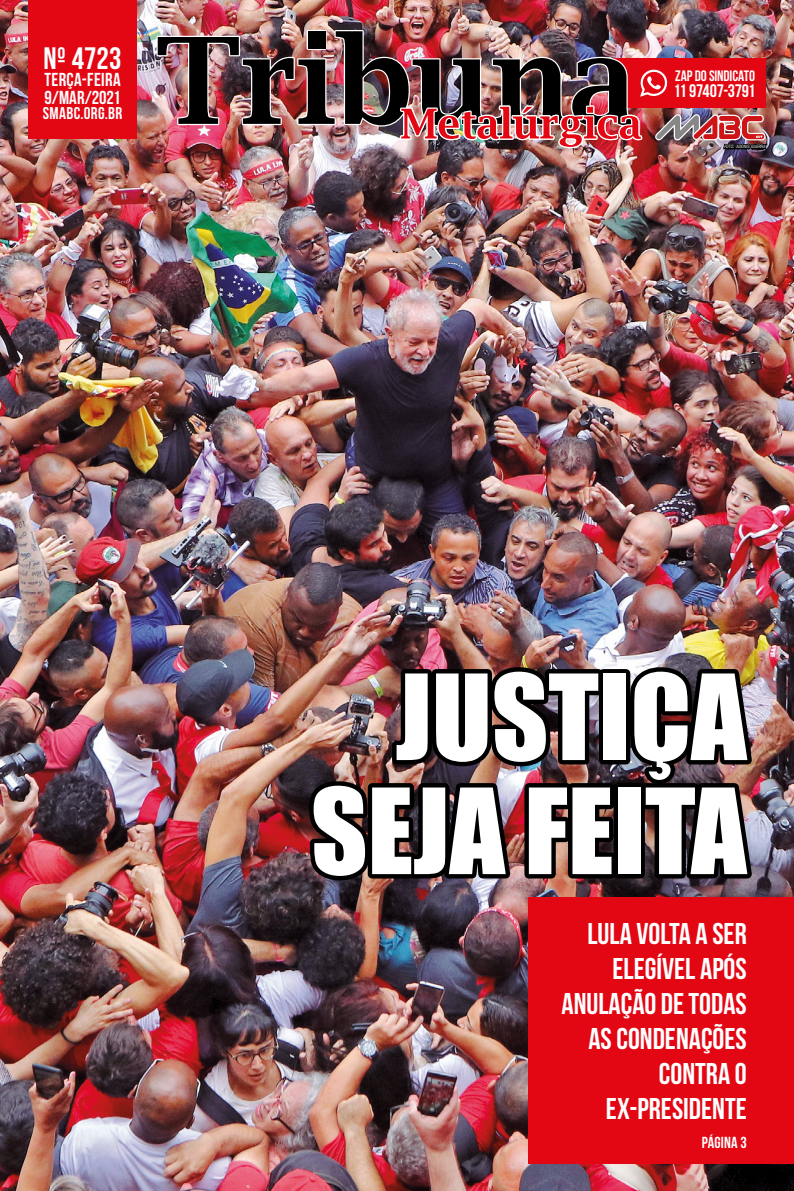
<style>
.page{position:relative;width:794px;height:1191px;background:#fff}
.page>*{position:absolute;margin:0;border:0;box-sizing:border-box;transform-origin:0 0}
.t1{font:109.5px/114px "Impact";color:#fff;text-align:right}
.t2{font:31px "Bebas Neue";letter-spacing:.01em;color:#fff}
.t3{font:30px/34.8px "Bebas Neue";color:#fff;text-align:right}
.t4{font:18.8px/18px "Bebas Neue";letter-spacing:.015em;color:#fff}
.t5{font:18.1px "Bebas Neue";letter-spacing:-.01em;color:#fff}
.t6{font:17px "Bebas Neue";letter-spacing:.02em;color:#fff}
.t7{font:16px "Bebas Neue";letter-spacing:.01em;color:#fff}
.t8{font:15.1px "Bebas Neue";letter-spacing:-.005em;color:#fff}
.t9{font:italic condensed 4.4px "Swiss 721 BT";color:#fff}
.s1{font-size:6.2px}
</style>
<div class="page">
<img style="left:0;top:0;width:794px;height:1191px">
<div style="left:28px;top:0;width:109px;height:138px;background:#e30613"></div>
<img style="left:156px;top:30px;width:611px;height:137px">
<div style="left:529px;top:897px;width:265px;height:267px;background:#e30613"></div>
<img style="left:302px;top:611px;width:455px;height:275px">
<p class="t2" style="left:44px;top:42px;width:80px">Nº 4723</p>
<p class="t4" style="left:44px;top:71px;width:78px">TERÇA-FEIRA<br>9/MAR/2021</p>
<p class="t6" style="left:43px;top:104px;width:81px">SMABC.ORG.BR</p>
<p class="t8" style="left:675px;top:67px;width:82px">ZAP DO SINDICATO</p>
<p class="t5" style="left:673px;top:81px;width:83px">11 97407-3791</p>
<p class="t9" style="left:724px;top:144px;width:43px">FOTO<span class="s1">:</span> ADONIS GUERRA</p>
<h1 class="t1" style="left:311px;top:657px;width:437px">JUSTIÇA<br>SEJA FEITA</h1>
<p class="t3" style="left:561px;top:916px;width:187px">LULA VOLTA A SER<br>ELEGÍVEL APÓS<br>ANULAÇÃO DE TODAS<br>AS CONDENAÇÕES<br>CONTRA O<br>EX-PRESIDENTE</p>
<p class="t7" style="left:702px;top:1133px;width:46px">PÁGINA 3</p>
</div>
